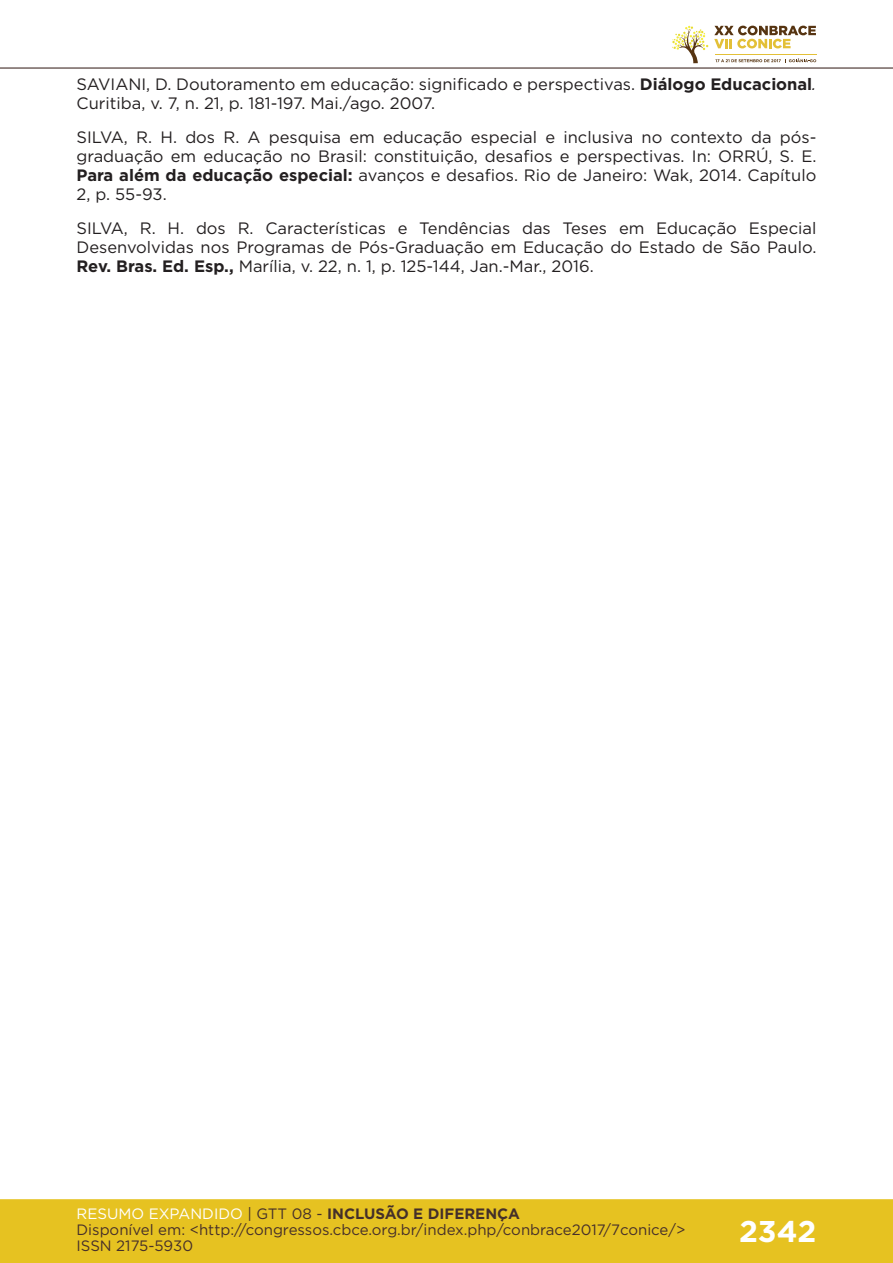
<style>
.page{position:relative;width:893px;height:1263px;background:#fff}
.page>*{position:absolute;margin:0;border:0;box-sizing:border-box;transform-origin:0 0}
.t1{font:700 30px "Gotham";color:#fff}
.t2{font:16.5px/19px "Gotham";color:#231f20;text-align:justify}
.t3{font:15px/16px "Gotham";color:#462f2a}
.s1{font-weight:700}
.s2{font-style:italic}
.s3{color:#fff}
.s4{color:#442f2a}
.s5{font-weight:700;color:#442f2a}
</style>
<div class="page">
<div style="left:0;top:1199px;width:893px;height:64px;background:#e6c221;border:2px solid #e6c221"></div>
<hr style="left:0;top:67px;width:893px;height:2px;background:#442f2a">
<svg style="left:672px;top:26px;width:144px;height:37px"></svg>
<p class="t2" style="left:77px;top:74px;width:741px">SAVIANI, D. Doutoramento em educação: significado e perspectivas. <span class="s1">Diálogo Educacional</span><span class="s2">.<br></span>Curitiba, v. 7, n. 21, p. 181-197. Mai./ago. 2007.</p>
<p class="t2" style="left:77px;top:127px;width:741px">SILVA, R. H. dos R. A pesquisa em educação especial e inclusiva no contexto da pós&shy;graduação em educação no Brasil: constituição, desafios e perspectivas. In: ORRÚ, S. E.<br><span class="s1">Para além da educação especial:</span> avanços e desafios. Rio de Janeiro: Wak, 2014. Capítulo 2, p. 55-93.</p>
<p class="t2" style="left:77px;top:218px;width:741px">SILVA, R. H. dos R. Características e Tendências das Teses em Educação Especial Desenvolvidas nos Programas de Pós-Graduação em Educação do Estado de São Paulo.<br><span class="s1">Rev. Bras. Ed. Esp.,</span> Marília, v. 22, n. 1, p. 125-144, Jan.-Mar., 2016.</p>
<p class="t3" style="left:77px;top:1205px;width:610px"><span class="s3">RESUMO EXPANDIDO</span> <span class="s4">| GTT 08 -</span> <span class="s5">INCLUSÃO E DIFERENÇA<br></span>Disponível em: &lt;http://congressos.cbce.org.br/index.php/conbrace2017/7conice/&gt;<br>ISSN 2175-5930</p>
<h1 class="t1" style="left:739px;top:1212px;width:79px">2342</h1>
</div>
